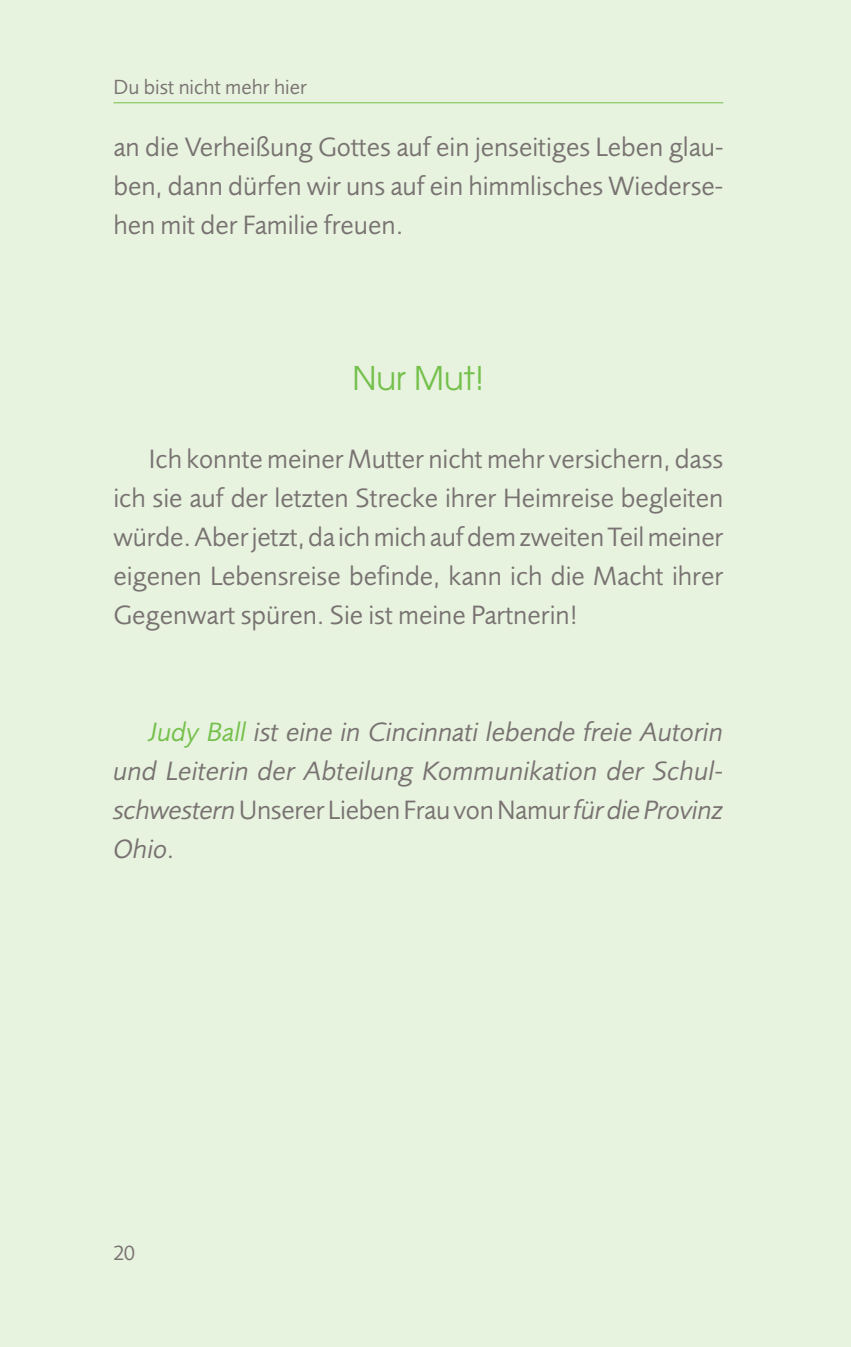
<style>
.page{position:relative;width:851px;height:1347px;background:#fff}
.page>*{position:absolute;margin:0;border:0;box-sizing:border-box;transform-origin:0 0}
.t1{font:32.5px "Avant Garde";color:#74c04b}
.t2{font:27.5px/39px "Foundry Sans";color:#787271;text-align:justify}
.t3{font:italic 27.5px/39px "Foundry Sans";letter-spacing:.005em;color:#787271;text-align:justify}
.t4{font:21.25px "Foundry Sans";color:#787271}
.s1{color:#74c04b}
.s2{font-style:normal}
</style>
<div class="page">
<div style="left:0;top:0;width:850px;height:1346px;background:#e7f2df"></div>
<hr style="left:113px;top:102px;width:610px;height:1px;background:#74c04b">
<p class="t4" style="left:113px;top:79px;width:195px">Du bist nicht mehr hier</p>
<p class="t2" style="left:113px;top:130px;width:611px">an die Verheißung Gottes auf ein jenseitiges Leben glau&shy;ben, dann dürfen wir uns auf ein himmlisches Wiederse&shy;hen mit der Familie freuen.</p>
<p class="t1" style="left:352px;top:366px;width:133px">Nur Mut!</p>
<p class="t2" style="left:113px;top:442px;width:611px;text-indent:35px">Ich konnte meiner Mutter nicht mehr versichern, dass ich sie auf der letzten Strecke ihrer Heimreise begleiten würde. Aber jetzt, da ich mich auf dem zweiten Teil meiner eigenen Lebensreise befinde, kann ich die Macht ihrer Gegenwart spüren. Sie ist meine Partnerin!</p>
<p class="t3" style="left:113px;top:715px;width:611px;text-indent:35px"><span class="s1">Judy Ball</span> ist eine in Cincinnati lebende freie Autorin und Leiterin der Abteilung Kommunikation der Schul&shy;schwestern <span class="s2">Unserer Lieben Frau von Namur</span>für die Provinz Ohio.</p>
<p class="t4" style="left:113px;top:1245px;width:23px">20</p>
</div>
